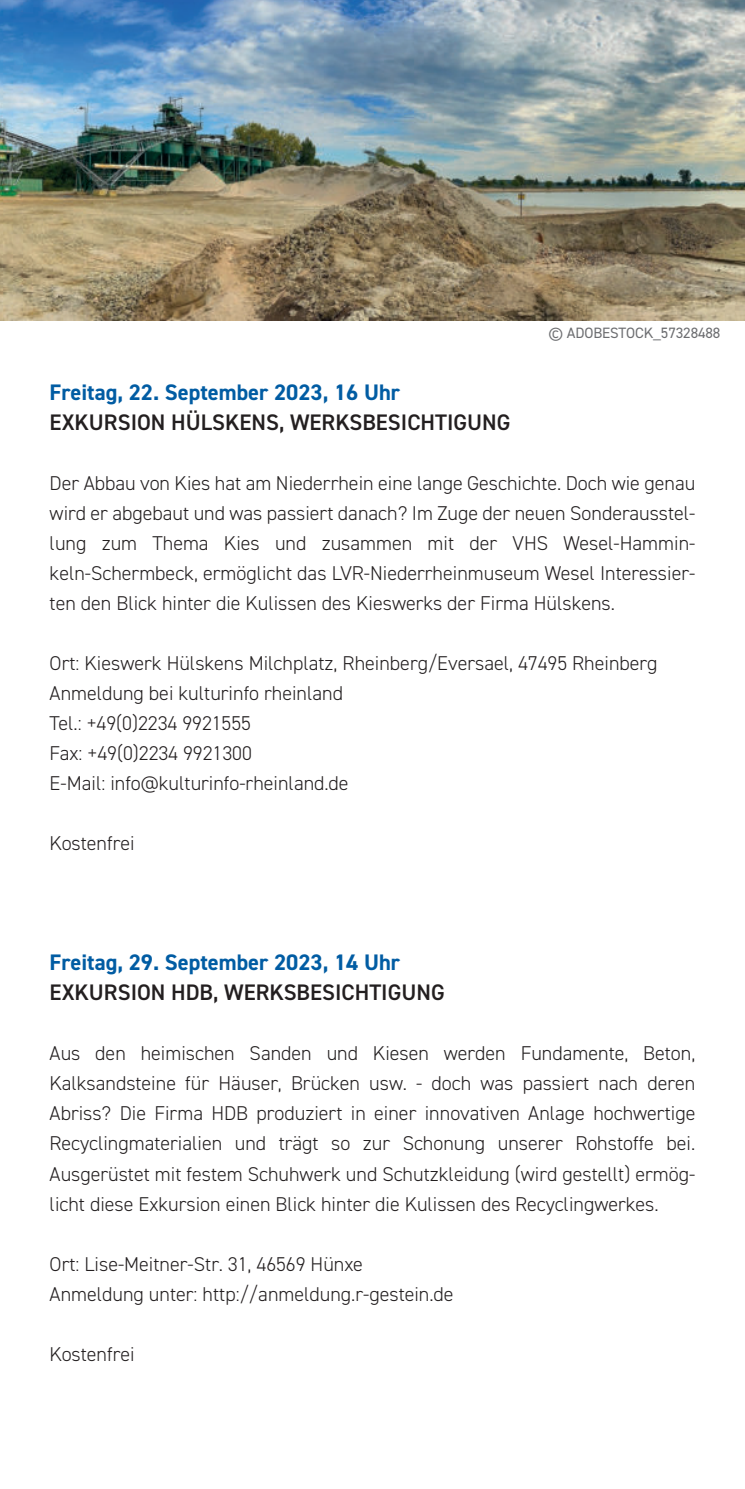
<style>
.page{position:relative;width:745px;height:1489px;background:#fff}
.page>*{position:absolute;margin:0;border:0;box-sizing:border-box;transform-origin:0 0}
.t1{font:600 22.5px "DIN2014";color:#231f20}
.t2{font:700 22.5px "DIN2014";color:#015ca3}
.t3{font:300 20px/30px "DIN2014";color:#231f20;text-align:justify}
.t4{font:15px "DIN2014";letter-spacing:-.005em;color:#6d6e71}
</style>
<div class="page">
<img style="left:0;top:0;width:744px;height:320px">
<p class="t2" style="left:50px;top:384px;width:352px">Freitag, 22. September 2023, 16 Uhr</p>
<p class="t1" style="left:50px;top:410px;width:462px">EXKURSION HÜLSKENS, WERKSBESICHTIGUNG</p>
<p class="t4" style="left:548px;top:327px;width:173px">© ADOBESTOCK_57328488</p>
<p class="t3" style="left:50px;top:469px;width:646px">Der Abbau von Kies hat am Niederrhein eine lange Geschichte. Doch wie genau wird er abgebaut und was passiert danach? Im Zuge der neuen Sonderausstel&shy;lung zum Thema Kies und zusammen mit der VHS Wesel-Hammin&shy;keln-Schermbeck, ermöglicht das LVR-Niederrheinmuseum Wesel Interessier&shy;ten den Blick hinter die Kulissen des Kieswerks der Firma Hülskens.</p>
<p class="t3" style="left:50px;top:649px;width:609px;text-align:left">Ort: Kieswerk Hülskens Milchplatz, Rheinberg/Eversael, 47495 Rheinberg Anmeldung bei kulturinfo rheinland<br>Tel.: +49(0)2234 9921555<br>Fax: +49(0)2234 9921300<br>E-Mail: info@kulturinfo-rheinland.de</p>
<p class="t3" style="left:50px;top:829px;width:86px">Kostenfrei</p>
<p class="t2" style="left:50px;top:954px;width:352px">Freitag, 29. September 2023, 14 Uhr</p>
<p class="t1" style="left:50px;top:980px;width:396px">EXKURSION HDB, WERKSBESICHTIGUNG</p>
<p class="t3" style="left:50px;top:1039px;width:646px">Aus den heimischen Sanden und Kiesen werden Fundamente, Beton, Kalksandsteine für Häuser, Brücken usw. - doch was passiert nach deren Abriss? Die Firma HDB produziert in einer innovativen Anlage hochwertige Recyclingmaterialien und trägt so zur Schonung unserer Rohstoffe bei.<br>Ausgerüstet mit festem Schuhwerk und Schutzkleidung (wird gestellt) ermög&shy;licht diese Exkursion einen Blick hinter die Kulissen des Recyclingwerkes.</p>
<p class="t3" style="left:50px;top:1249px;width:405px">Ort: Lise-Meitner-Str. 31, 46569 Hünxe<br>Anmeldung unter: http://anmeldung.r-gestein.de</p>
<p class="t3" style="left:50px;top:1339px;width:86px">Kostenfrei</p>
</div>
